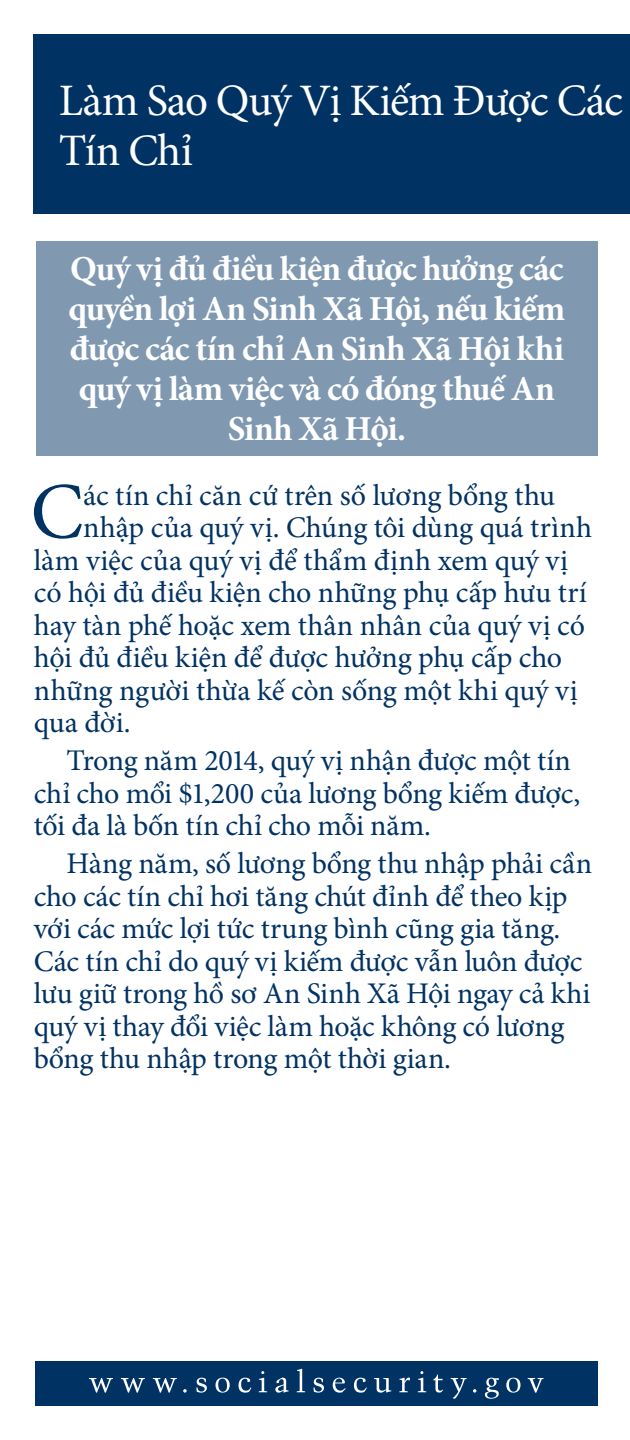
<style>
.page{position:relative;width:630px;height:1440px;background:#fff}
.page>*{position:absolute;margin:0;border:0;box-sizing:border-box;transform-origin:0 0}
.Intro_Paragraph{font:80px "Minion Pro";color:#003263}
.t1{font:45px/50px "Minion Pro";letter-spacing:-.025em;color:#fff}
.Subtitle{font:700 35px/40px "Minion Pro";letter-spacing:-.025em;color:#fff;text-align:center}
.Paragraph{font:30px/32.5px "Minion Pro";letter-spacing:-.015em;color:#003263}
.Intro_Paragraph-2{font:30px "Minion Pro";letter-spacing:-.01em;color:#003263}
</style>
<div class="page">
<div style="left:35px;top:1361px;width:563px;height:45px;background:#003263"></div>
<svg style="left:89px;top:1369px;width:455px;height:30px"></svg>
<div style="left:34px;top:34px;width:596px;height:180px;background:#003263"></div>
<div style="left:36px;top:241px;width:562px;height:214px;background:#8099b1"></div>
<h2 class="t1" style="left:59px;top:76px;width:566px">Làm Sao Quý Vị Kiếm Ðược Các<br>Tín Chỉ</h2>
<p class="Subtitle" style="left:68px;top:248px;width:498px">Quý vị đủ điều kiện được hưởng các quyền lợi An Sinh Xã Hội, nếu kiếm được các tín chỉ An Sinh Xã Hội khi quý vị làm việc và có đóng thuế An<br>Sinh Xã Hội.</p>
<p class="Intro_Paragraph" style="left:30px;top:458px;width:55px">C</p>
<p class="Intro_Paragraph-2" style="left:83px;top:475px;width:473px">ác tín chỉ căn cứ trên số lương bổng thu</p>
<p class="Intro_Paragraph-2" style="left:83px;top:508px;width:510px">nhập của quý vị. Chúng tôi dùng quá trình</p>
<p class="Intro_Paragraph-2" style="left:34px;top:540px;width:536px">làm việc của quý vị để thẩm định xem quý vị</p>
<p class="Intro_Paragraph-2" style="left:34px;top:573px;width:554px">có hội đủ điều kiện cho những phụ cấp hưu trí</p>
<p class="Intro_Paragraph-2" style="left:34px;top:605px;width:553px">hay tàn phế hoặc xem thân nhân của quý vị có</p>
<p class="Intro_Paragraph-2" style="left:34px;top:638px;width:530px">hội đủ điều kiện để được hưởng phụ cấp cho</p>
<p class="Intro_Paragraph-2" style="left:34px;top:670px;width:545px">những người thừa kế còn sống một khi quý vị</p>
<p class="Intro_Paragraph-2" style="left:34px;top:703px;width:98px">qua đời.</p>
<p class="Paragraph" style="left:34px;top:745px;width:548px;text-indent:32px">Trong năm 2014, quý vị nhận được một tín chỉ cho mổi $1,200 của lương bổng kiếm được, tối đa là bốn tín chỉ cho mỗi năm.</p>
<p class="Paragraph" style="left:34px;top:848px;width:560px;text-indent:32px">Hàng năm, số lương bổng thu nhập phải cần cho các tín chỉ hơi tăng chút đỉnh để theo kịp với các mức lợi tức trung bình cũng gia tăng.<br>Các tín chỉ do quý vị kiếm được vẫn luôn được lưu giữ trong hồ sơ An Sinh Xã Hội ngay cả khi quý vị thay đổi việc làm hoặc không có lương bổng thu nhập trong một thời gian.</p>
</div>
